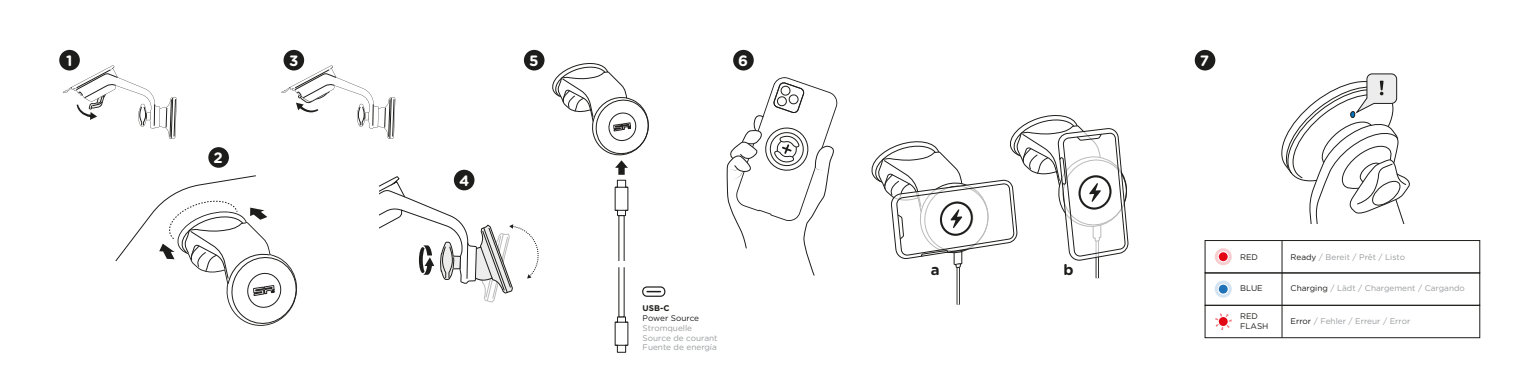
<style>
.page{position:relative;width:1531px;height:383px;background:#fff}
.page>*{position:absolute;margin:0;border:0;box-sizing:border-box;transform-origin:0 0}
.t1{font:700 15px "Gotham Rounded";color:#fff}
.t2{font:700 15px "Gotham Rounded";color:#1d1d1b}
.t3{font:8.25px/9.9px "Gotham Rounded";color:#989b9d}
.t4{font:8.25px/9.9px "Gotham Rounded";color:#1d1d1b}
.t5{font:700 8.25px "Gotham Rounded";color:#1d1d1b}
.s1{color:#1d1d1b}
</style>
<div class="page">
<div style="left:59px;top:50px;width:21px;height:20px;background:#1d1d1b;border-radius:50%"></div>
<div style="left:523px;top:49px;width:23px;height:23px;border:2px solid #fff;border-radius:50%"></div>
<div style="left:524px;top:50px;width:20px;height:20px;background:#1d1d1b;border-radius:50%"></div>
<div style="left:1204px;top:240px;width:276px;height:33px;border:1px solid #1d1d1b"></div>
<hr style="left:1281px;top:240px;width:1px;height:33px;background:#1d1d1b">
<div style="left:1204px;top:272px;width:276px;height:33px;border:1px solid #1d1d1b"></div>
<hr style="left:1281px;top:273px;width:1px;height:32px;background:#1d1d1b">
<div style="left:1204px;top:305px;width:276px;height:33px;border:1px solid #1d1d1b"></div>
<hr style="left:1281px;top:305px;width:1px;height:32px;background:#1d1d1b">
<svg style="left:1281px;top:73px;width:129px;height:150px"></svg>
<div style="left:1219px;top:317px;width:8px;height:9px;background:#e30614;border-radius:50%"></div>
<div style="left:1214px;top:313px;width:18px;height:17px;border:3px dashed #e30614;border-radius:50%"></div>
<div style="left:1219px;top:284px;width:8px;height:9px;background:#1f71b8;border-radius:50%"></div>
<div style="left:1214px;top:280px;width:18px;height:17px;border:3px solid #1f71b8;border-radius:50%"></div>
<div style="left:1219px;top:252px;width:8px;height:9px;background:#e30614;border-radius:50%"></div>
<div style="left:1214px;top:248px;width:18px;height:17px;border:3px solid #e30614;border-radius:50%"></div>
<svg style="left:614px;top:316px;width:15px;height:37px"></svg>
<svg style="left:552px;top:63px;width:97px;height:153px"></svg>
<svg style="left:642px;top:286px;width:23px;height:11px"></svg>
<svg style="left:956px;top:269px;width:4px;height:35px"></svg>
<hr style="left:957px;top:266px;width:2px;height:38px;background:#fff">
<svg style="left:1095px;top:269px;width:4px;height:9px"></svg>
<hr style="left:1096px;top:239px;width:2px;height:39px;background:#fff">
<svg style="left:871px;top:115px;width:258px;height:154px"></svg>
<svg style="left:618px;top:215px;width:6px;height:46px"></svg>
<svg style="left:618px;top:267px;width:6px;height:50px"></svg>
<div style="left:1193px;top:49px;width:23px;height:23px;border:2px solid #fff;border-radius:50%"></div>
<div style="left:1195px;top:50px;width:20px;height:20px;background:#1d1d1b;border-radius:50%"></div>
<svg style="left:63px;top:49px;width:479px;height:277px"></svg>
<svg style="left:726px;top:49px;width:112px;height:227px"></svg>
<h1 class="t1" style="left:66px;top:49px;width:8px">1</h1>
<h1 class="t1" style="left:289px;top:49px;width:11px">3</h1>
<h1 class="t1" style="left:529px;top:49px;width:11px">5</h1>
<h1 class="t1" style="left:738px;top:49px;width:11px">6</h1>
<h1 class="t1" style="left:214px;top:146px;width:11px">2</h1>
<h1 class="t1" style="left:459px;top:169px;width:12px">4</h1>
<p class="t5" style="left:642px;top:302px;width:28px">USB-C</p>
<p class="t4" style="left:642px;top:312px;width:58px">Power Source</p>
<p class="t3" style="left:642px;top:322px;width:76px">Stromquelle<br>Source de courant<br>Fuente de energía</p>
<h1 class="t2" style="left:931px;top:259px;width:10px">a</h1>
<h1 class="t2" style="left:1063px;top:259px;width:12px">b</h1>
<h1 class="t1" style="left:1200px;top:49px;width:11px">7</h1>
<p class="t4" style="left:1240px;top:251px;width:19px">RED</p>
<p class="t3" style="left:1290px;top:251px;width:116px"><span class="s1">Ready</span> / Bereit / Prêt / Listo</p>
<p class="t4" style="left:1240px;top:283px;width:24px">BLUE</p>
<p class="t3" style="left:1290px;top:283px;width:176px"><span class="s1">Charging</span> / Lädt / Chargement / Cargando</p>
<p class="t3" style="left:1290px;top:315px;width:121px"><span class="s1">Error</span> / Fehler / Erreur / Error</p>
<p class="t4" style="left:1240px;top:311px;width:30px">RED<br>FLASH</p>
</div>
